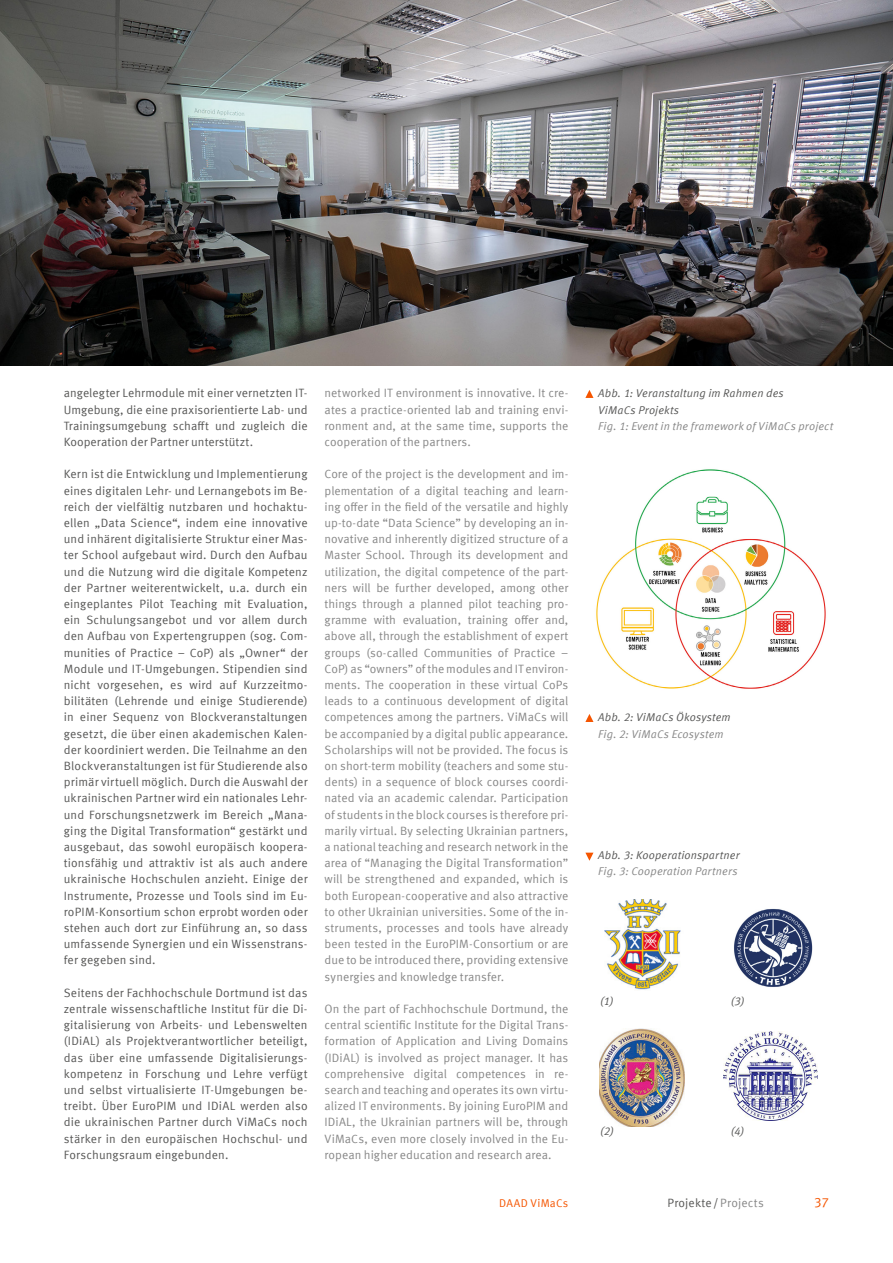
<style>
.page{position:relative;width:893px;height:1263px;background:#fff}
.page>*{position:absolute;margin:0;border:0;box-sizing:border-box;transform-origin:0 0}
.t1{font:13.5px "Meta Offc Pro Norm";color:#f55500}
.Englisch-Text{font:12px/16.2px "Meta Offc Pro Norm";color:#878787;text-align:justify}
.Deusch-Text{font:12px/16.2px "Meta Offc Pro Norm";letter-spacing:.01em;color:#575756;text-align:justify}
.Deusch-Text-2{font:11.25px/16.2px "Meta Offc Pro Norm Ita";letter-spacing:.015em;color:#575756}
.Deusch-Text-3{font:11.25px "Meta Offc Pro Norm Ita";letter-spacing:.015em;color:#878787}
.t2{font:11.25px "Meta Offc Pro Norm";letter-spacing:.025em;color:#f55500}
.s1{color:#878787}
</style>
<div class="page">
<svg style="left:585px;top:390px;width:8px;height:8px"></svg>
<img style="left:596px;top:469px;width:230px;height:220px">
<img style="left:0;top:0;width:893px;height:365px">
<svg style="left:585px;top:714px;width:8px;height:8px"></svg>
<img style="left:600px;top:1029px;width:84px;height:97px">
<img style="left:734px;top:908px;width:78px;height:79px">
<img style="left:604px;top:900px;width:77px;height:90px">
<img style="left:724px;top:1031px;width:94px;height:89px">
<svg style="left:585px;top:853px;width:8px;height:8px"></svg>
<p class="Deusch-Text" style="left:64px;top:384px;width:245px">angelegter Lehrmodule mit einer vernetzten IT-Umgebung, die eine praxisorientierte Lab- und Trainingsumgebung schafft und zugleich die Kooperation der Partner unterstützt.</p>
<p class="Deusch-Text" style="left:64px;top:465px;width:245px">Kern ist die Entwicklung und Implementierung eines digitalen Lehr- und Lernangebots im Be&shy;reich der vielfältig nutzbaren und hochaktu&shy;ellen „Data Science“, indem eine innovative und inhärent digitalisierte Struktur einer Mas&shy;ter School aufgebaut wird. Durch den Aufbau und die Nutzung wird die digitale Kompetenz der Partner weiterentwickelt, u.a. durch ein eingeplantes Pilot Teaching mit Evaluation, ein Schulungsangebot und vor allem durch den Aufbau von Expertengruppen (sog. Com&shy;munities of Practice – CoP) als „Owner“ der Module und IT-Umgebungen. Stipendien sind nicht vorgesehen, es wird auf Kurzzeitmo&shy;bilitäten (Lehrende und einige Studierende) in einer Sequenz von Blockveranstaltungen gesetzt, die über einen akademischen Kalen&shy;der koordiniert werden. Die Teilnahme an den Blockveranstaltungen ist für Studierende also primär virtuell möglich. Durch die Auswahl der ukrainischen Partner wird ein nationales Lehr&shy;und Forschungsnetzwerk im Bereich „Mana&shy;ging the Digital Transformation“ gestärkt und ausgebaut, das sowohl europäisch koopera&shy;tionsfähig und attraktiv ist als auch andere ukrainische Hochschulen anzieht. Einige der Instrumente, Prozesse und Tools sind im Eu&shy;roPIM-Konsortium schon erprobt worden oder stehen auch dort zur Einführung an, so dass umfassende Synergien und ein Wissenstrans&shy;fer gegeben sind.</p>
<p class="Deusch-Text" style="left:64px;top:984px;width:245px">Seitens der Fachhochschule Dortmund ist das zentrale wissenschaftliche Institut für die Di&shy;gitalisierung von Arbeits- und Lebenswelten (IDiAL) als Projektverantwortlicher beteiligt, das über eine umfassende Digitalisierungs&shy;kompetenz in Forschung und Lehre verfügt und selbst virtualisierte IT-Umgebungen be&shy;treibt. Über EuroPIM und IDiAL werden also die ukrainischen Partner durch ViMaCs noch stärker in den europäischen Hochschul- und Forschungsraum eingebunden.</p>
<p class="Englisch-Text" style="left:325px;top:384px;width:245px">networked IT environment is innovative. It cre&shy;ates a practice-oriented lab and training envi&shy;ronment and, at the same time, supports the cooperation of the partners.</p>
<p class="Englisch-Text" style="left:325px;top:465px;width:245px">Core of the project is the development and im&shy;plementation of a digital teaching and learn&shy;ing offer in the field of the versatile and highly up-to-date “Data Science” by developing an in&shy;novative and inherently digitized structure of a Master School. Through its development and utilization, the digital competence of the part&shy;ners will be further developed, among other things through a planned pilot teaching pro&shy;gramme with evaluation, training offer and, above all, through the establishment of expert groups (so-called Communities of Practice – CoP) as “owners” of the modules and IT environ&shy;ments. The cooperation in these virtual CoPs leads to a continuous development of digital competences among the partners. ViMaCs will be accompanied by a digital public appearance.</p>
<p class="Englisch-Text" style="left:325px;top:741px;width:245px">Scholarships will not be provided. The focus is on short-term mobility (teachers and some stu&shy;dents) in a sequence of block courses coordi&shy;nated via an academic calendar. Participation of students in the block courses is therefore pri&shy;marily virtual. By selecting Ukrainian partners, a national teaching and research network in the area of “Managing the Digital Transformation” will be strengthened and expanded, which is both European-cooperative and also attractive to other Ukrainian universities. Some of the in&shy;struments, processes and tools have already been tested in the EuroPIM-Consortium or are due to be introduced there, providing extensive synergies and knowledge transfer.</p>
<p class="Englisch-Text" style="left:325px;top:1000px;width:245px">On the part of Fachhochschule Dortmund, the central scientific Institute for the Digital Trans&shy;formation of Application and Living Domains (IDiAL) is involved as project manager. It has comprehensive digital competences in re&shy;search and teaching and operates its own virtu&shy;alized IT environments. By joining EuroPIM and IDiAL, the Ukrainian partners will be, through ViMaCs, even more closely involved in the Eu&shy;ropean higher education and research area.</p>
<p class="Deusch-Text-2" style="left:598px;top:385px;width:236px">Abb. 1: Veranstaltung im Rahmen des<br>ViMaCs Projekts<br><span class="s1">Fig. 1: Event in the framework of ViMaCs project</span></p>
<p class="Deusch-Text-2" style="left:598px;top:709px;width:134px">Abb. 2: ViMaCs Ökosystem</p>
<p class="Deusch-Text-3" style="left:598px;top:725px;width:127px">Fig. 2: ViMaCs Ecosystem</p>
<p class="Deusch-Text-2" style="left:598px;top:846px;width:143px">Abb. 3: Kooperationspartner</p>
<p class="Deusch-Text-3" style="left:598px;top:863px;width:141px">Fig. 3: Cooperation Partners</p>
<p class="Deusch-Text-2" style="left:600px;top:992px;width:15px">(1)</p>
<p class="Deusch-Text-2" style="left:731px;top:992px;width:15px">(3)</p>
<p class="Deusch-Text-2" style="left:600px;top:1122px;width:15px">(2)</p>
<p class="Deusch-Text-2" style="left:731px;top:1122px;width:15px">(4)</p>
<p class="t2" style="left:499px;top:1195px;width:71px">DAAD ViMaCs</p>
<p class="Deusch-Text" style="left:667px;top:1194px;width:98px">Projekte/<span class="s1">Projects</span></p>
<p class="t1" style="left:814px;top:1192px;width:17px">37</p>
</div>
